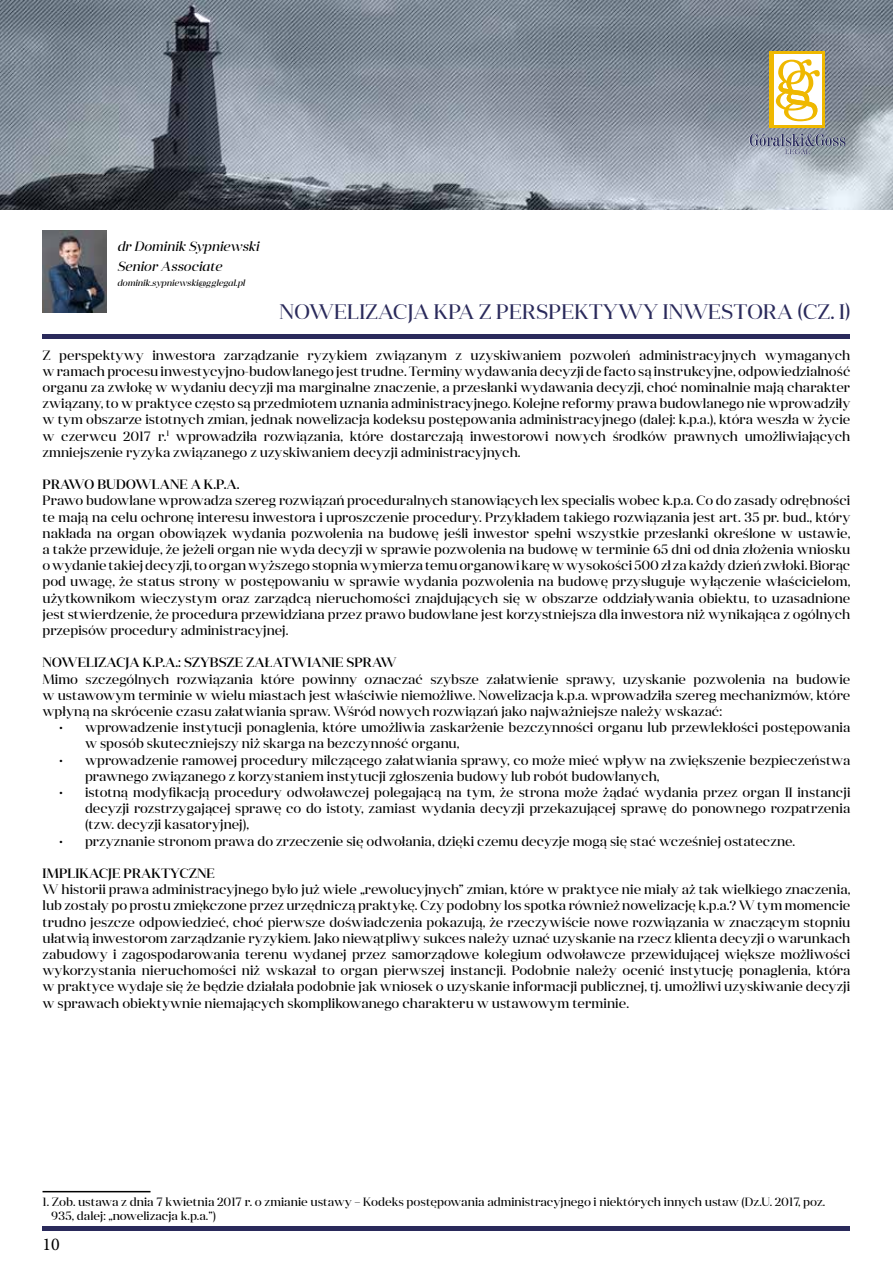
<style>
.page{position:relative;width:893px;height:1263px;background:#fff}
.page>*{position:absolute;margin:0;border:0;box-sizing:border-box;transform-origin:0 0}
.t1{font:21px "Anglecia Pro Display";color:#2a2a5b}
.t2{font:18px "Minion Pro";color:#000}
.t3{font:13.5px/16.2px "Anglecia Pro Display";color:#000;text-align:justify}
.t4{font:500 13.5px "Anglecia Pro Display";color:#000}
.t5{font:italic 13.5px/19.5px "Anglecia Pro Display";color:#000}
.t6{font:12px/14.4px "Anglecia Pro Display";color:#000}
.t7{font:italic 9px "Anglecia Pro Display";color:#000}
</style>
<div class="page">
<img style="left:0;top:0;width:893px;height:209px">
<svg style="left:749px;top:134px;width:96px;height:20px;background:#8b92a4"></svg>
<div style="left:769px;top:51px;width:56px;height:77px;background:#efb800"></div>
<div style="left:773px;top:54px;width:48px;height:71px;background:#fff"></div>
<svg style="left:775px;top:59px;width:45px;height:62px"></svg>
<div style="left:43px;top:334px;width:807px;height:5px;background:#2a2a5b"></div>
<hr style="left:43px;top:1191px;width:108px;height:1px;background:#000">
<hr style="left:43px;top:1226px;width:807px;height:4px;background:#2a2a5b">
<img style="left:43px;top:231px;width:63px;height:82px">
<p class="t5" style="left:117px;top:237px;width:144px">dr Dominik Sypniewski<br>Senior Associate</p>
<p class="t7" style="left:117px;top:277px;width:129px">dominik.sypniewski@gglegal.pl</p>
<h1 class="t1" style="left:279px;top:298px;width:572px">NOWELIZACJA KPA Z PERSPEKTYWY INWESTORA (CZ. I)</h1>
<p class="t3" style="left:43px;top:346px;width:809px">Z perspektywy inwestora zarządzanie ryzykiem związanym z uzyskiwaniem pozwoleń administracyjnych wymaganych w ramach procesu inwestycyjno-budowlanego jest trudne. Terminy wydawania decyzji de facto są instrukcyjne, odpowiedzialność organu za zwłokę w wydaniu decyzji ma marginalne znaczenie, a przesłanki wydawania decyzji, choć nominalnie mają charakter związany, to w praktyce często są przedmiotem uznania administracyjnego. Kolejne reformy prawa budowlanego nie wprowadziły w tym obszarze istotnych zmian, jednak nowelizacja kodeksu postępowania administracyjnego (dalej: k.p.a.), która weszła w życie w czerwcu 2017 r.<sup>1</sup> wprowadziła rozwiązania, które dostarczają inwestorowi nowych środków prawnych umożliwiających zmniejszenie ryzyka związanego z uzyskiwaniem decyzji administracyjnych.</p>
<p class="t4" style="left:43px;top:476px;width:199px">PRAWO BUDOWLANE A K.P.A.</p>
<p class="t3" style="left:43px;top:492px;width:809px">Prawo budowlane wprowadza szereg rozwiązań proceduralnych stanowiących lex specialis wobec k.p.a. Co do zasady odrębności te mają na celu ochronę interesu inwestora i uproszczenie procedury. Przykładem takiego rozwiązania jest art. 35 pr. bud., który nakłada na organ obowiązek wydania pozwolenia na budowę jeśli inwestor spełni wszystkie przesłanki określone w ustawie, a także przewiduje, że jeżeli organ nie wyda decyzji w sprawie pozwolenia na budowę w terminie 65 dni od dnia złożenia wniosku owydanie takiej decyzji, to organ wyższego stopnia wymierza temu organowi karę wwysokości 500 zł za każdy dzień zwłoki. Biorąc pod uwagę, że status strony w postępowaniu w sprawie wydania pozwolenia na budowę przysługuje wyłączenie właścicielom, użytkownikom wieczystym oraz zarządcą nieruchomości znajdujących się w obszarze oddziaływania obiektu, to uzasadnione jest stwierdzenie, że procedura przewidziana przez prawo budowlane jest korzystniejsza dla inwestora niż wynikająca z ogólnych przepisów procedury administracyjnej.</p>
<p class="t4" style="left:43px;top:654px;width:356px">NOWELIZACJA K.P.A.: SZYBSZE ZAŁATWIANIE SPRAW</p>
<p class="t3" style="left:43px;top:670px;width:809px">Mimo szczególnych rozwiązania które powinny oznaczać szybsze załatwienie sprawy, uzyskanie pozwolenia na budowie w ustawowym terminie w wielu miastach jest właściwie niemożliwe. Nowelizacja k.p.a. wprowadziła szereg mechanizmów, które wpłyną na skrócenie czasu załatwiania spraw. Wśród nowych rozwiązań jako najważniejsze należy wskazać:</p>
<p class="t3" style="left:85px;top:719px;width:767px;text-indent:-26px">• wprowadzenie instytucji ponaglenia, które umożliwia zaskarżenie bezczynności organu lub przewlekłości postępowania w sposób skuteczniejszy niż skarga na bezczynność organu,</p>
<p class="t3" style="left:85px;top:751px;width:767px;text-indent:-26px">• wprowadzenie ramowej procedury milczącego załatwiania sprawy, co może mieć wpływ na zwiększenie bezpieczeństwa prawnego związanego z korzystaniem instytucji zgłoszenia budowy lub robót budowlanych,</p>
<p class="t3" style="left:85px;top:784px;width:767px;text-indent:-26px">• istotną modyfikacją procedury odwoławczej polegającą na tym, że strona może żądać wydania przez organ II instancji decyzji rozstrzygającej sprawę co do istoty, zamiast wydania decyzji przekazującej sprawę do ponownego rozpatrzenia (tzw. decyzji kasatoryjnej),</p>
<p class="t3" style="left:60px;top:832px;width:737px">• przyznanie stronom prawa do zrzeczenie się odwołania, dzięki czemu decyzje mogą się stać wcześniej ostateczne.</p>
<p class="t4" style="left:43px;top:864px;width:174px">IMPLIKACJE PRAKTYCZNE</p>
<p class="t3" style="left:43px;top:881px;width:809px">W historii prawa administracyjnego było już wiele „rewolucyjnych” zmian, które w praktyce nie miały aż tak wielkiego znaczenia, lub zostały po prostu zmiękczone przez urzędniczą praktykę. Czy podobny los spotka również nowelizację k.p.a.? W tym momencie trudno jeszcze odpowiedzieć, choć pierwsze doświadczenia pokazują, że rzeczywiście nowe rozwiązania w znaczącym stopniu ułatwią inwestorom zarządzanie ryzykiem. Jako niewątpliwy sukces należy uznać uzyskanie na rzecz klienta decyzji o warunkach zabudowy i zagospodarowania terenu wydanej przez samorządowe kolegium odwoławcze przewidującej większe możliwości wykorzystania nieruchomości niż wskazał to organ pierwszej instancji. Podobnie należy ocenić instytucję ponaglenia, która w praktyce wydaje się że będzie działała podobnie jak wniosek o uzyskanie informacji publicznej, tj. umożliwi uzyskiwanie decyzji w sprawach obiektywnie niemających skomplikowanego charakteru w ustawowym terminie.</p>
<p class="t6" style="left:51px;top:1194px;width:776px;text-indent:-9px">1. Zob. ustawa z dnia 7 kwietnia 2017 r. o zmianie ustawy – Kodeks postępowania administracyjnego i niektórych innych ustaw (Dz.U. 2017, poz.<br>935, dalej: „nowelizacja k.p.a.”)</p>
<h2 class="t2" style="left:43px;top:1232px;width:19px">10</h2>
</div>
